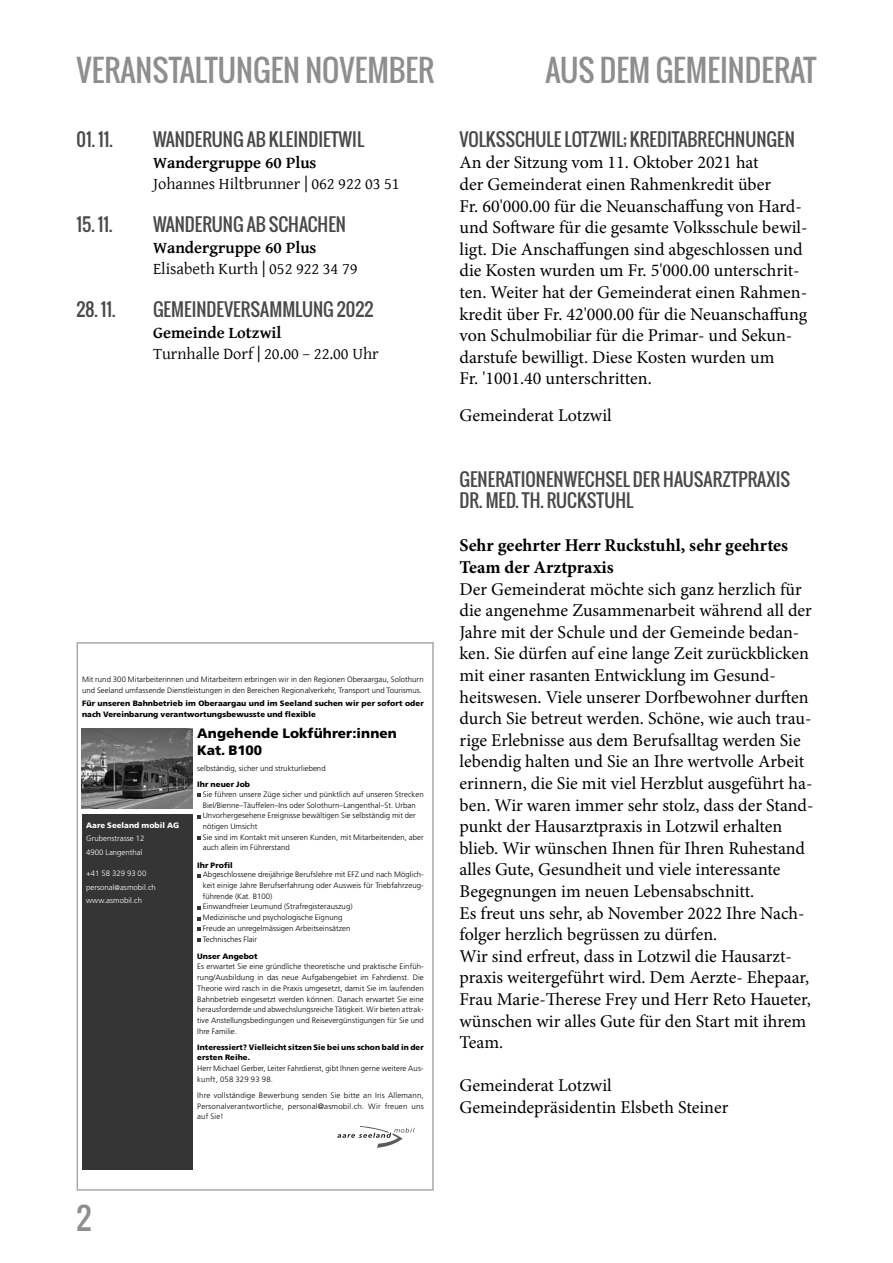
<style>
.page{position:relative;width:893px;height:1263px;background:#fff}
.page>*{position:absolute;margin:0;border:0;box-sizing:border-box;transform-origin:0 0}
.t1{font:30px "Oswald";color:#8e8e8e}
.t2{font:18px/21.6px "Minion Pro";color:#000}
.t3{font:18px/21.3px "Oswald";color:#494949}
.t4{font:700 18px/21.6px "Minion Pro";color:#000}
.t5{font:16.5px "Gentium Basic";color:#000}
.t6{font:700 16.5px "Gentium Basic";color:#000}
.t7{font:900 13.65px/16.4px "Frutiger LT Std";letter-spacing:.005em;color:#000}
.t8{font:300 7.8px/10.6px "Frutiger LT Std";letter-spacing:.005em;color:#000}
.t9{font:900 7.8px/10.6px "Frutiger LT Std";letter-spacing:.005em;color:#000}
.t10{font:300 7.8px/13.5px "Frutiger LT Std";letter-spacing:.005em;color:#fff}
.t11{font:900 7.8px "Frutiger LT Std";letter-spacing:.005em;color:#fff}
.s1{font-size:6.75px}
</style>
<div class="page">
<svg style="left:197px;top:794px;width:4px;height:3px"></svg>
<svg style="left:197px;top:815px;width:4px;height:3px"></svg>
<svg style="left:197px;top:836px;width:4px;height:4px"></svg>
<svg style="left:197px;top:874px;width:4px;height:3px"></svg>
<svg style="left:197px;top:906px;width:4px;height:3px"></svg>
<svg style="left:197px;top:917px;width:4px;height:3px"></svg>
<svg style="left:197px;top:927px;width:4px;height:4px"></svg>
<svg style="left:197px;top:938px;width:4px;height:3px"></svg>
<svg style="left:337px;top:1126px;width:78px;height:22px"></svg>
<div style="left:82px;top:814px;width:110px;height:355px;background:#353535"></div>
<img style="left:82px;top:728px;width:111px;height:80px">
<div style="left:77px;top:642px;width:357px;height:549px;border:2px solid #a8a8a8"></div>
<h1 class="t1" style="left:77px;top:47px;width:359px">VERANSTALTUNGEN NOVEMBER</h1>
<p class="t3" style="left:77px;top:128px;width:38px">01. 11.</p>
<p class="t3" style="left:153px;top:128px;width:213px">WANDERUNG AB KLEINDIETWIL</p>
<p class="t6" style="left:153px;top:150px;width:165px">Wandergruppe 60 Plus</p>
<p class="t5" style="left:153px;top:172px;width:248px">Johannes Hiltbrunner | 062 922 03 51</p>
<p class="t3" style="left:77px;top:213px;width:37px">15. 11.</p>
<p class="t3" style="left:153px;top:213px;width:194px">WANDERUNG AB SCHACHEN</p>
<p class="t6" style="left:153px;top:235px;width:165px">Wandergruppe 60 Plus</p>
<p class="t5" style="left:153px;top:257px;width:206px">Elisabeth Kurth | 052 922 34 79</p>
<p class="t3" style="left:77px;top:298px;width:41px">28. 11.</p>
<p class="t3" style="left:153px;top:298px;width:222px">GEMEINDEVERSAMMLUNG 2022</p>
<p class="t6" style="left:153px;top:320px;width:130px">Gemeinde Lotzwil</p>
<p class="t5" style="left:153px;top:342px;width:227px">Turnhalle Dorf | 20.00 – 22.00 Uhr</p>
<p class="t8" style="left:82px;top:674px;width:343px">Mit rund 300 Mitarbeiterinnen und Mitarbeitern erbringen wir in den Regionen Oberaargau, Solothurn und Seeland umfassende Dienstleistungen in den Bereichen Regionalverkehr, Transport und Tourismus.</p>
<p class="t9" style="left:82px;top:698px;width:343px">Für unseren Bahnbetrieb im Oberaargau und im Seeland suchen wir per sofort oder nach Vereinbarung verantwortungsbewusste und flexible</p>
<p class="t11" style="left:86px;top:820px;width:95px">Aare Seeland mobil AG</p>
<p class="t10" style="left:86px;top:832px;width:60px">Grubenstrasse 12<br>4900 Langenthal</p>
<p class="t10" style="left:86px;top:867px;width:71px">+41 58 329 93 00 personal<span class="s1">@</span>asmobil.ch www.asmobil.ch</p>
<p class="t7" style="left:197px;top:725px;width:201px">Angehende Lokführer:innen<br>Kat. B100</p>
<p class="t8" style="left:197px;top:763px;width:130px">selbständig, sicher und strukturliebend</p>
<p class="t9" style="left:197px;top:779px;width:54px">Ihr neuer Job</p>
<p class="t8" style="left:203px;top:789px;width:223px">Sie führen unsere Züge sicher und pünktlich auf unseren Strecken Biel/Bienne–Täuffelen–Ins oder Solothurn–Langenthal–St. Urban Unvorhergesehene Ereignisse bewältigen Sie selbständig mit der nötigen Umsicht<br>Sie sind im Kontakt mit unseren Kunden, mit Mitarbeitenden, aber auch allein im Führerstand</p>
<p class="t9" style="left:197px;top:859px;width:37px">Ihr Profil</p>
<p class="t8" style="left:203px;top:869px;width:223px">Abgeschlossene dreijährige Berufslehre mit EFZ und nach Möglich&shy;keit einige Jahre Berufserfahrung oder Ausweis für Triebfahrzeug&shy;führende (Kat. B100)<br>Einwandfreier Leumund (Strafregisterauszug)<br>Medizinische und psychologische Eignung<br>Freude an unregelmässigen Arbeitseinsätzen<br>Technisches Flair</p>
<p class="t9" style="left:197px;top:951px;width:62px">Unser Angebot</p>
<p class="t8" style="left:197px;top:961px;width:228px;text-align:justify">Es erwartet Sie eine gründliche theoretische und praktische Einfüh&shy;rung/Ausbildung in das neue Aufgabengebiet im Fahrdienst. Die Theorie wird rasch in die Praxis umgesetzt, damit Sie im laufenden Bahnbetrieb eingesetzt werden können. Danach erwartet Sie eine herausfordernde und abwechslungsreiche Tätigkeit. Wir bieten attrak&shy;tive Anstellungsbedingungen und Reisevergünstigungen für Sie und Ihre Familie.</p>
<p class="t9" style="left:197px;top:1042px;width:228px">Interessiert? Vielleicht sitzen Sie bei uns schon bald in der ersten Reihe.</p>
<p class="t8" style="left:197px;top:1063px;width:228px">Herr Michael Gerber, Leiter Fahrdienst, gibt Ihnen gerne weitere Aus&shy;kunft, 058 329 93 98.</p>
<p class="t8" style="left:197px;top:1090px;width:228px;text-align:justify">Ihre vollständige Bewerbung senden Sie bitte an Iris Allemann, Personalverantwortliche, personal@asmobil.ch. Wir freuen uns auf Sie!</p>
<h1 class="t1" style="left:545px;top:47px;width:273px">AUS DEM GEMEINDERAT</h1>
<p class="t3" style="left:460px;top:128px;width:337px">VOLKSSCHULE LOTZWIL; KREDITABRECHNUNGEN</p>
<p class="t2" style="left:460px;top:152px;width:350px">An der Sitzung vom 11. Oktober 2021 hat<br>der Gemeinderat einen Rahmenkredit über<br>Fr. 60'000.00 für die Neuanschaffung von Hard&shy;und Software für die gesamte Volksschule bewil&shy;ligt. Die Anschaffungen sind abgeschlossen und die Kosten wurden um Fr. 5'000.00 unterschrit&shy;ten. Weiter hat der Gemeinderat einen Rahmen&shy;kredit über Fr. 42'000.00 für die Neuanschaffung von Schulmobiliar für die Primar- und Sekun&shy;darstufe bewilligt. Diese Kosten wurden um<br>Fr. '1001.40 unterschritten.</p>
<p class="t2" style="left:460px;top:404px;width:154px">Gemeinderat Lotzwil</p>
<p class="t3" style="left:460px;top:468px;width:332px">GENERATIONENWECHSEL DER HAUSARZTPRAXIS<br>DR. MED. TH. RUCKSTUHL</p>
<p class="t4" style="left:460px;top:535px;width:330px">Sehr geehrter Herr Ruckstuhl, sehr geehrtes<br>Team der Arztpraxis</p>
<p class="t2" style="left:460px;top:578px;width:355px">Der Gemeinderat möchte sich ganz herzlich für die angenehme Zusammenarbeit während all der Jahre mit der Schule und der Gemeinde bedan&shy;ken. Sie dürfen auf eine lange Zeit zurückblicken mit einer rasanten Entwicklung im Gesund&shy;heitswesen. Viele unserer Dorfbewohner durften durch Sie betreut werden. Schöne, wie auch trau&shy;rige Erlebnisse aus dem Berufsalltag werden Sie lebendig halten und Sie an Ihre wertvolle Arbeit erinnern, die Sie mit viel Herzblut ausgeführt ha&shy;ben. Wir waren immer sehr stolz, dass der Stand&shy;punkt der Hausarztpraxis in Lotzwil erhalten blieb. Wir wünschen Ihnen für Ihren Ruhestand alles Gute, Gesundheit und viele interessante Begegnungen im neuen Lebensabschnitt.<br>Es freut uns sehr, ab November 2022 Ihre Nach&shy;folger herzlich begrüssen zu dürfen.<br>Wir sind erfreut, dass in Lotzwil die Hausarzt&shy;praxis weitergeführt wird. Dem Aerzte- Ehepaar, Frau Marie-Therese Frey und Herr Reto Haueter, wünschen wir alles Gute für den Start mit ihrem Team.</p>
<p class="t2" style="left:460px;top:1075px;width:270px">Gemeinderat Lotzwil<br>Gemeindepräsidentin Elsbeth Steiner</p>
<h1 class="t1" style="left:77px;top:1195px;width:16px">2</h1>
</div>
